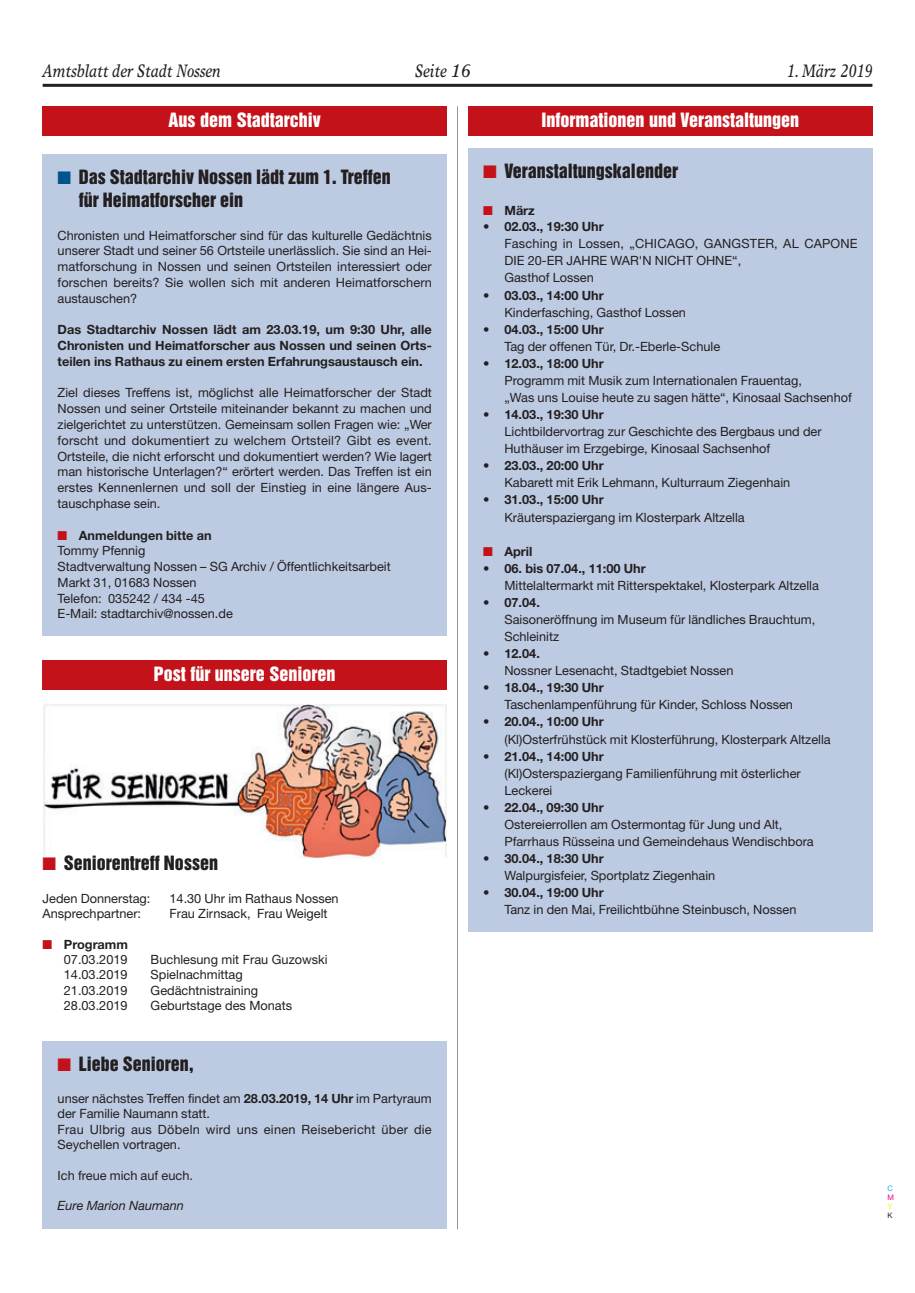
<style>
.page{position:relative;width:915px;height:1293px;background:#fff}
.page>*{position:absolute;margin:0;border:0;box-sizing:border-box;transform-origin:0 0}
.t1{font:18px/22.8px "Helvetica Inserat";color:#231f20}
.t2{font:18px "Helvetica Inserat";color:#fff}
.t3{font:italic 18px "Times Europa";color:#231f20;scale:.8 1}
.t4{font:12.75px/15.8px "Helvetica Neue";color:#231f20}
.t5{font:700 12.75px/15.8px "Helvetica Neue";color:#231f20;text-align:justify}
.t6{font:italic 12.75px "Helvetica Neue";color:#231f20}
.t7{font:7.5px "Helvetica Neue";color:#00aeef}
.t8{font:7.5px "Helvetica Neue";color:#ed028c}
.t9{font:7.5px "Helvetica Neue";color:#fff101}
.t10{font:7.5px "Helvetica Neue";color:#231f20}
.s1{color:#00548e}
.s2{color:#c4121a}
.s3{font-weight:700}
</style>
<div class="page">
<hr style="left:43px;top:84px;width:829px;height:3px;background:#231f20">
<div style="left:43px;top:660px;width:403px;height:30px;background:#c4121a"></div>
<img style="left:44px;top:704px;width:402px;height:154px">
<div style="left:43px;top:1041px;width:403px;height:188px;background:#bccbe2"></div>
<div style="left:468px;top:106px;width:404px;height:30px;background:#c4121a"></div>
<div style="left:468px;top:149px;width:404px;height:783px;background:#bccbe2"></div>
<div style="left:43px;top:155px;width:403px;height:481px;background:#bccbe2"></div>
<div style="left:43px;top:106px;width:403px;height:30px;background:#c4121a"></div>
<hr style="left:457px;top:106px;width:1px;height:1123px;background:#939598">
<h1 class="t3" style="left:43px;top:60px;width:224px">Amtsblatt der Stadt Nossen</h1>
<h1 class="t3" style="left:415px;top:60px;width:71px">Seite 16</h1>
<h1 class="t3" style="left:786px;top:60px;width:109px">1. März 2019</h1>
<h1 class="t2" style="left:168px;top:110px;width:154px">Aus dem Stadtarchiv</h1>
<h1 class="t1" style="left:79px;top:166px;width:313px;text-indent:-21px"><span class="s1">■</span> Das Stadtarchiv Nossen lädt zum 1. Treffen für Heimatforscher ein</h1>
<p class="t4" style="left:58px;top:227px;width:376px;text-align:justify">Chronisten und Heimatforscher sind für das kulturelle Gedächtnis unserer Stadt und seiner 56 Ortsteile unerlässlich. Sie sind an Hei&shy;matforschung in Nossen und seinen Ortsteilen interessiert oder forschen bereits? Sie wollen sich mit anderen Heimatforschern austauschen?</p>
<p class="t5" style="left:58px;top:321px;width:375px">Das Stadtarchiv Nossen lädt am 23.03.19, um 9:30 Uhr, alle Chronisten und Heimatforscher aus Nossen und seinen Orts&shy;teilen ins Rathaus zu einem ersten Erfahrungsaustausch ein.</p>
<p class="t4" style="left:58px;top:385px;width:376px;text-align:justify">Ziel dieses Treffens ist, möglichst alle Heimatforscher der Stadt Nossen und seiner Ortsteile miteinander bekannt zu machen und zielgerichtet zu unterstützen. Gemeinsam sollen Fragen wie: „Wer forscht und dokumentiert zu welchem Ortsteil? Gibt es event.<br>Ortsteile, die nicht erforscht und dokumentiert werden? Wie lagert man historische Unterlagen?“ erörtert werden. Das Treffen ist ein erstes Kennenlernen und soll der Einstieg in eine längere Aus&shy;tauschphase sein.</p>
<p class="t4" style="left:58px;top:527px;width:334px"><span class="s2">■</span> <span class="s3">Anmeldungen bitte an<br></span>Tommy Pfennig<br>Stadtverwaltung Nossen – SG Archiv / Öffentlichkeitsarbeit<br>Markt 31, 01683 Nossen<br>Telefon: 035242 / 434 -45<br>E-Mail: stadtarchiv@nossen.de</p>
<h1 class="t2" style="left:154px;top:663px;width:183px">Post für unsere Senioren</h1>
<h1 class="t1" style="left:43px;top:852px;width:177px"><span class="s2">■</span> Seniorentreff Nossen</h1>
<p class="t4" style="left:43px;top:890px;width:109px">Jeden Donnerstag:</p>
<p class="t4" style="left:169px;top:890px;width:171px">14.30 Uhr im Rathaus Nossen</p>
<p class="t4" style="left:43px;top:905px;width:100px">Ansprechpartner:</p>
<p class="t4" style="left:169px;top:905px;width:159px">Frau Zirnsack, Frau Weigelt</p>
<p class="t4" style="left:43px;top:937px;width:87px;line-height:14.7px;text-align:right"><span class="s2">■</span> <span class="s3">Programm<br></span>07.03.2019</p>
<p class="t4" style="left:151px;top:951px;width:178px">Buchlesung mit Frau Guzowski</p>
<p class="t4" style="left:64px;top:966px;width:65px">14.03.2019</p>
<p class="t4" style="left:151px;top:966px;width:94px">Spielnachmittag</p>
<p class="t4" style="left:64px;top:982px;width:65px">21.03.2019</p>
<p class="t4" style="left:151px;top:982px;width:109px">Gedächtnistraining</p>
<p class="t4" style="left:64px;top:997px;width:65px">28.03.2019</p>
<p class="t4" style="left:151px;top:997px;width:143px">Geburtstage des Monats</p>
<h1 class="t2" style="left:541px;top:110px;width:259px">Informationen und Veranstaltungen</h1>
<h1 class="t1" style="left:483px;top:160px;width:196px"><span class="s2">■</span> Veranstaltungskalender</h1>
<p class="t5" style="left:483px;top:202px;width:53px"><span class="s2">■</span> März</p>
<p class="t5" style="left:483px;top:218px;width:122px">• 02.03., 19:30 Uhr</p>
<p class="t4" style="left:504px;top:235px;width:354px;line-height:17.1px">Fasching in Lossen, „CHICAGO, GANGSTER, AL CAPONE<br>DIE 20-ER JAHRE WAR'N NICHT OHNE“,<br>Gasthof Lossen</p>
<p class="t5" style="left:483px;top:287px;width:122px">• 03.03., 14:00 Uhr</p>
<p class="t4" style="left:504px;top:304px;width:183px">Kinderfasching, Gasthof Lossen</p>
<p class="t5" style="left:483px;top:321px;width:122px">• 04.03., 15:00 Uhr</p>
<p class="t4" style="left:504px;top:338px;width:217px">Tag der offenen Tür, Dr.-Eberle-Schule</p>
<p class="t5" style="left:483px;top:355px;width:122px">• 12.03., 18:00 Uhr</p>
<p class="t4" style="left:504px;top:372px;width:349px;line-height:17.1px">Programm mit Musik zum Internationalen Frauentag,<br>„Was uns Louise heute zu sagen hätte“, Kinosaal Sachsenhof</p>
<p class="t5" style="left:483px;top:406px;width:122px">• 14.03., 19:30 Uhr</p>
<p class="t4" style="left:504px;top:423px;width:318px;line-height:17.1px">Lichtbildervortrag zur Geschichte des Bergbaus und der<br>Huthäuser im Erzgebirge, Kinosaal Sachsenhof</p>
<p class="t5" style="left:483px;top:457px;width:122px">• 23.03., 20:00 Uhr</p>
<p class="t4" style="left:504px;top:475px;width:287px">Kabarett mit Erik Lehmann, Kulturraum Ziegenhain</p>
<p class="t5" style="left:483px;top:492px;width:122px">• 31.03., 15:00 Uhr</p>
<p class="t4" style="left:504px;top:509px;width:242px">Kräuterspaziergang im Klosterpark Altzella</p>
<p class="t5" style="left:483px;top:543px;width:51px"><span class="s2">■</span> April</p>
<p class="t5" style="left:483px;top:560px;width:164px">• 06. bis 07.04., 11:00 Uhr</p>
<p class="t4" style="left:504px;top:577px;width:316px">Mittelaltermarkt mit Ritterspektakel, Klosterpark Altzella</p>
<p class="t5" style="left:483px;top:594px;width:58px">• 07.04.</p>
<p class="t4" style="left:504px;top:611px;width:312px;line-height:17.1px">Saisoneröffnung im Museum für ländliches Brauchtum,<br>Schleinitz</p>
<p class="t5" style="left:483px;top:645px;width:58px">• 12.04.</p>
<p class="t4" style="left:504px;top:662px;width:230px">Nossner Lesenacht, Stadtgebiet Nossen</p>
<p class="t5" style="left:483px;top:679px;width:122px">• 18.04., 19:30 Uhr</p>
<p class="t4" style="left:504px;top:697px;width:290px">Taschenlampenführung für Kinder, Schloss Nossen</p>
<p class="t5" style="left:483px;top:714px;width:122px">• 20.04., 10:00 Uhr</p>
<p class="t4" style="left:504px;top:731px;width:328px">(Kl)Osterfrühstück mit Klosterführung, Klosterpark Altzella</p>
<p class="t5" style="left:483px;top:748px;width:122px">• 21.04., 14:00 Uhr</p>
<p class="t4" style="left:504px;top:764px;width:298px;line-height:17.1px">(Kl)Osterspaziergang Familienführung mit österlicher<br>Leckerei</p>
<p class="t5" style="left:483px;top:799px;width:122px">• 22.04., 09:30 Uhr</p>
<p class="t4" style="left:504px;top:815px;width:311px;line-height:17.1px">Ostereierrollen am Ostermontag für Jung und Alt,<br>Pfarrhaus Rüsseina und Gemeindehaus Wendischbora</p>
<p class="t5" style="left:483px;top:850px;width:122px">• 30.04., 18:30 Uhr</p>
<p class="t4" style="left:504px;top:867px;width:212px">Walpurgisfeier, Sportplatz Ziegenhain</p>
<p class="t5" style="left:483px;top:884px;width:122px">• 30.04., 19:00 Uhr</p>
<p class="t4" style="left:504px;top:901px;width:293px">Tanz in den Mai, Freilichtbühne Steinbusch, Nossen</p>
<h1 class="t1" style="left:58px;top:1052px;width:137px"><span class="s2">■</span> Liebe Senioren,</h1>
<p class="t4" style="left:58px;top:1090px;width:375px;line-height:15.3px">unser nächstes Treffen findet am <span class="s3">28.03.2019, 14 Uhr</span> im Partyraum der Familie Naumann statt.<br>Frau Ulbrig aus Döbeln wird uns einen Reisebericht über die Seychellen vortragen.</p>
<p class="t4" style="left:58px;top:1167px;width:137px">Ich freue mich auf euch.</p>
<p class="t6" style="left:58px;top:1198px;width:128px">Eure Marion Naumann</p>
<p class="t7" style="left:887px;top:1183px;width:7px">C</p>
<p class="t8" style="left:887px;top:1192px;width:8px">M</p>
<p class="t9" style="left:887px;top:1201px;width:6px">Y</p>
<p class="t10" style="left:887px;top:1210px;width:7px">K</p>
</div>
